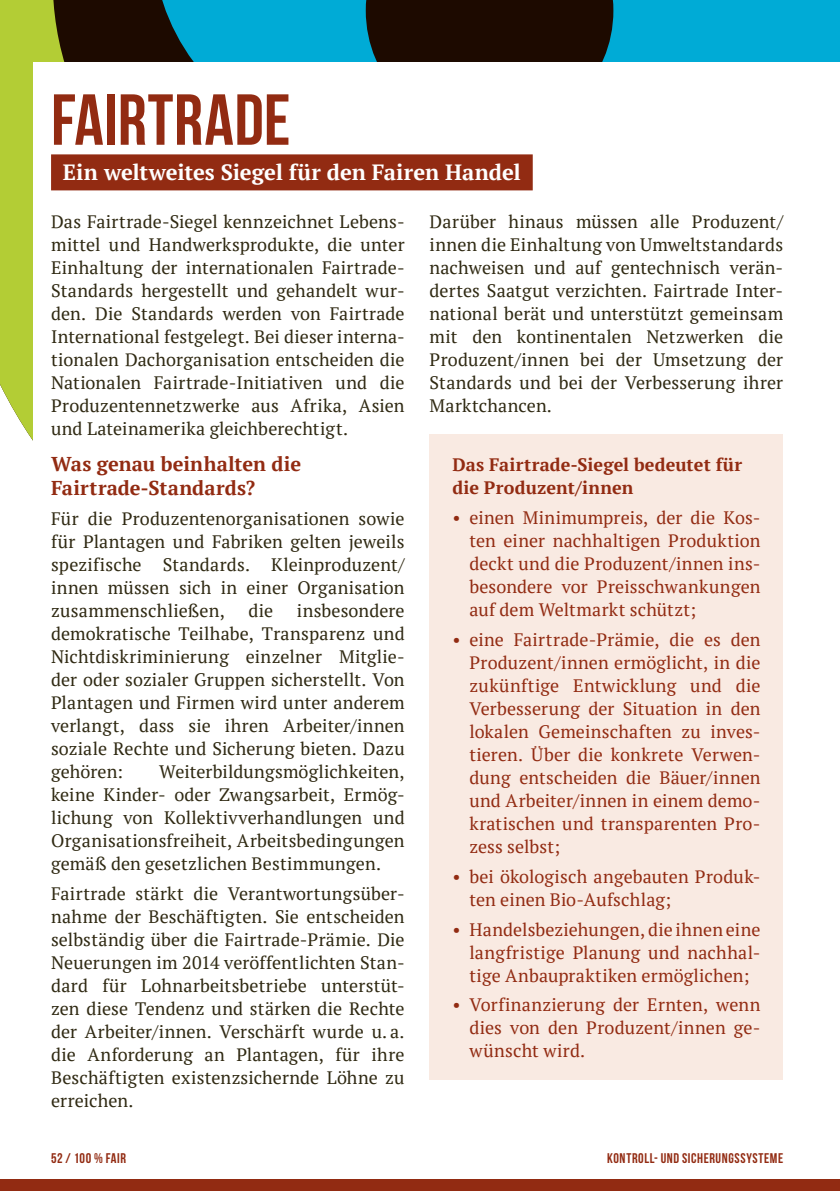
<style>
.page{position:relative;width:840px;height:1191px;background:#fff}
.page>*{position:absolute;margin:0;border:0;box-sizing:border-box;transform-origin:0 0}
.t1{font:72px "Bebas Neue";letter-spacing:.01em;color:#922b12}
.t2{font:700 22px "PT Serif";letter-spacing:-.005em;color:#fff}
.t3{font:700 20px/24px "PT Serif";letter-spacing:.01em;color:#922b12}
.t4{font:18px/23px "PT Serif";letter-spacing:.01em;color:#2f2912;text-align:justify}
.t5{font:18px/23px "PT Serif";letter-spacing:.005em;color:#922b12;text-align:justify}
.t6{font:700 18px/23px "PT Serif";letter-spacing:.01em;color:#922b12}
.t7{font:14px "Bebas Neue";letter-spacing:.04em;color:#922b12}
</style>
<div class="page">
<div style="left:0;top:1179px;width:839px;height:12px;background:#922b12"></div>
<svg style="left:0;top:0;width:152px;height:441px;background:#8e9a2e"></svg>
<svg style="left:152px;top:0;width:687px;height:62px;background:#0b6c83"></svg>
<div style="left:33px;top:62px;width:806px;height:633px;background:#fff"></div>
<div style="left:51px;top:154px;width:481px;height:36px;background:#922b12"></div>
<div style="left:429px;top:434px;width:353px;height:646px;background:#f9eae2"></div>
<h1 class="t1" style="left:51px;top:80px;width:241px">FAIRTRADE</h1>
<p class="t2" style="left:63px;top:157px;width:459px">Ein weltweites Siegel für den Fairen Handel</p>
<p class="t4" style="left:51px;top:209px;width:355px">Das Fairtrade-Siegel kennzeichnet Lebens&shy;mittel und Handwerksprodukte, die unter Einhaltung der internationalen Fairtrade-Standards hergestellt und gehandelt wur&shy;den. Die Standards werden von Fairtrade International festgelegt. Bei dieser interna&shy;tionalen Dachorganisation entscheiden die Nationalen Fairtrade-Initiativen und die Produzentennetzwerke aus Afrika, Asien und Lateinamerika gleichberechtigt.</p>
<p class="t3" style="left:51px;top:452px;width:251px">Was genau beinhalten die<br>Fairtrade-Standards?</p>
<p class="t4" style="left:51px;top:507px;width:355px">Für die Produzentenorganisationen sowie für Plantagen und Fabriken gelten jeweils spezifische Standards. Kleinproduzent/ innen müssen sich in einer Organisation zusammenschließen,</p>
<p class="t4" style="left:51px;top:599px;width:355px;text-indent:246px">insbesondere demokratische Teilhabe, Transparenz und Nichtdiskriminierung einzelner Mitglie&shy;der oder sozialer Gruppen sicherstellt. Von Plantagen und Firmen wird unter anderem verlangt, dass sie ihren Arbeiter/innen soziale Rechte und Sicherung bieten. Dazu gehören:</p>
<p class="t4" style="left:248px;top:599px;width:26px">die</p>
<p class="t4" style="left:51px;top:760px;width:355px;text-indent:108px">Weiterbildungsmöglichkeiten, keine Kinder- oder Zwangsarbeit, Ermög&shy;lichung von Kollektivverhandlungen und Organisationsfreiheit, Arbeitsbedingungen gemäß den gesetzlichen Bestimmungen.</p>
<p class="t4" style="left:51px;top:882px;width:355px">Fairtrade stärkt die Verantwortungsüber&shy;nahme der Beschäftigten. Sie entscheiden selbständig über die Fairtrade-Prämie. Die Neuerungen im 2014 veröffentlichten Stan&shy;dard für Lohnarbeitsbetriebe unterstüt&shy;zen diese Tendenz und stärken die Rechte der Arbeiter/innen. Verschärft wurde u. a. die Anforderung an Plantagen, für ihre Beschäftigten existenzsichernde Löhne zu erreichen.</p>
<p class="t4" style="left:429px;top:210px;width:355px">Darüber hinaus müssen alle Produzent/ innen die Einhaltung von Umweltstandards nachweisen und auf gentechnisch verän&shy;dertes Saatgut verzichten. Fairtrade Inter&shy;national berät und unterstützt gemeinsam mit den kontinentalen Netzwerken die Produzent/innen bei der Umsetzung der Standards und bei der Verbesserung ihrer Marktchancen.</p>
<p class="t6" style="left:452px;top:453px;width:291px">Das Fairtrade-Siegel bedeutet für die Produzent/innen</p>
<p class="t5" style="left:469px;top:506px;width:292px;text-indent:-17px">• einen Minimumpreis, der die Kos&shy;ten einer nachhaltigen Produktion deckt und die Produzent/innen ins&shy;besondere vor Preisschwankungen auf dem Weltmarkt schützt;</p>
<p class="t5" style="left:469px;top:627px;width:292px;text-indent:-17px">• eine Fairtrade-Prämie, die es den Produzent/innen ermöglicht, in die zukünftige Entwicklung und die Verbesserung der Situation in den lokalen Gemeinschaften zu inves&shy;tieren. Über die konkrete Verwen&shy;dung entscheiden die Bäuer/innen und Arbeiter/innen in einem demo&shy;kratischen und transparenten Pro&shy;zess selbst;</p>
<p class="t5" style="left:469px;top:864px;width:292px;text-indent:-17px">• bei ökologisch angebauten Produk&shy;ten einen Bio-Aufschlag;</p>
<p class="t5" style="left:469px;top:917px;width:292px;text-indent:-17px">• Handelsbeziehungen, die ihnen eine langfristige Planung und nachhal&shy;tige Anbaupraktiken ermöglichen;</p>
<p class="t5" style="left:469px;top:993px;width:292px;text-indent:-17px">• Vorfinanzierung der Ernten, wenn dies von den Produzent/innen ge&shy;wünscht wird.</p>
<p class="t7" style="left:51px;top:1150px;width:76px">52 / 100 % FAIR</p>
<p class="t7" style="left:607px;top:1150px;width:177px">KONTROLL- UND SICHERUNGSSYSTEME</p>
</div>
